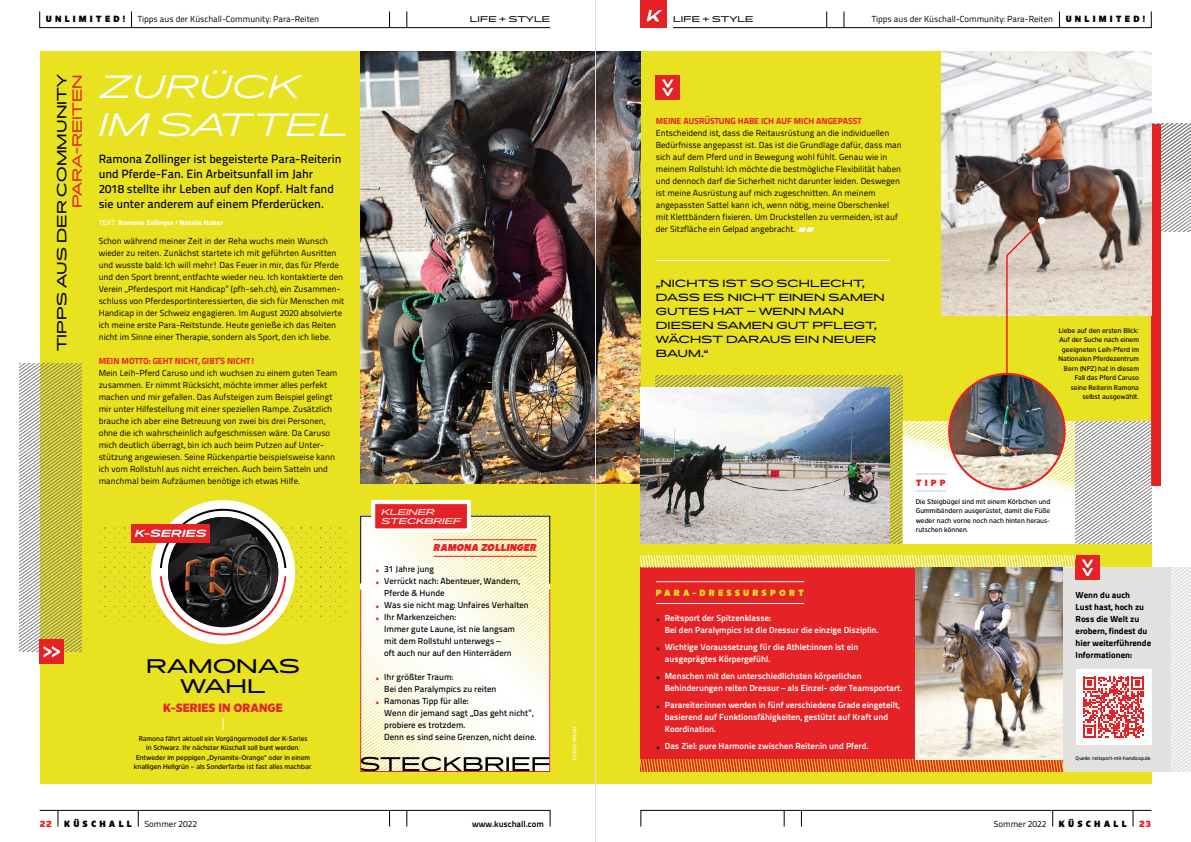
<style>
.page{position:relative;width:1191px;height:842px;background:#fff}
.page>*{position:absolute;margin:0;border:0;box-sizing:border-box;transform-origin:0 0}
.t1{font:italic 300 31.3px/37.5px "Pano";letter-spacing:.005em;color:#fff}
.t2{font:19.1px/20px "Pano";letter-spacing:.01em;color:#000;text-align:center}
.t3{font:12.8px "Pano";letter-spacing:.01em;color:#000}
.t4{font:12.8px "Pano";letter-spacing:.01em;color:#e52326}
.t5{font:500 12px/15px "Titillium Text 22 L";color:#000}
.t6{font:700 12px "Distanza";color:#e52326}
.t7{font:10px/14px "Pano";letter-spacing:.01em;color:#000}
.t8{font:italic 800 10px "Distanza";color:#e52326}
.t9{font:800 9px "Distanza";letter-spacing:.35em;color:#000}
.t10{font:800 9px "Distanza";letter-spacing:.35em;color:#e8e221}
.t11{font:800 9px "Distanza";letter-spacing:.35em;color:#e52326}
.t12{font:8.8px/12px "Titillium Text 22 L";color:#000}
.t13{font:700 8.8px/12px "Titillium Text 22 L";color:#fff}
.t14{font:500 8.8px/12px "Titillium Text 22 L";color:#000}
.t15{font:800 8.8px/12px "Titillium Text 22 L";color:#000}
.t16{font:800 8.8px "Titillium Text 22 L";color:#e52326}
.t17{font:700 8.8px "Titillium Text 22 L";color:#000}
.t18{font:8px "Pano";color:#000}
.t19{font:italic 8px/8.5px "Pano";letter-spacing:.01em;color:#fff}
.t20{font:500 6.8px/9.5px "Distanza";color:#000;text-align:justify}
.t21{font:600 6.8px "Distanza";color:#fff}
.t22{font:500 5px "Distanza";color:#000}
.t23{font:500 5px "Distanza";letter-spacing:-.02em;color:#fff}
.s1{font-weight:500}
.s2{font-weight:700;color:#e52326}
.s3{color:#000}
</style>
<div class="page">
<div style="left:40px;top:52px;width:1111px;height:732px;background:#e8e221"></div>
<svg style="left:640px;top:810px;width:511px;height:17px"></svg>
<svg style="left:39px;top:810px;width:511px;height:17px"></svg>
<svg style="left:39px;top:11px;width:511px;height:17px"></svg>
<div style="left:641px;top:568px;width:550px;height:204px;background:#e3e0e0"></div>
<div style="left:641px;top:568px;width:421px;height:204px;background:#e52326"></div>
<div style="left:641px;top:0;width:26px;height:28px;background:#e52326"></div>
<svg style="left:646px;top:10px;width:16px;height:11px"></svg>
<svg style="left:673px;top:11px;width:478px;height:17px"></svg>
<div style="left:40px;top:640px;width:24px;height:24px;background:#e52326"></div>
<svg style="left:20px;top:364px;width:62px;height:293px"></svg>
<div style="left:656px;top:76px;width:24px;height:24px;background:#e52326"></div>
<svg style="left:662px;top:79px;width:11px;height:17px"></svg>
<img style="left:360px;top:52px;width:281px;height:432px">
<img style="left:641px;top:388px;width:15px;height:156px">
<div style="left:1075px;top:556px;width:24px;height:24px;background:#e52326"></div>
<svg style="left:1082px;top:559px;width:11px;height:17px"></svg>
<hr style="left:656px;top:581px;width:148px;height:1px;background:#fff">
<hr style="left:656px;top:603px;width:148px;height:1px;background:#fff">
<svg style="left:641px;top:760px;width:422px;height:12px"></svg>
<svg style="left:641px;top:556px;width:434px;height:12px"></svg>
<img style="left:941px;top:52px;width:210px;height:72px">
<div style="left:1075px;top:669px;width:76px;height:76px;background:#fff"></div>
<svg style="left:1083px;top:677px;width:61px;height:61px"></svg>
<svg style="left:1171px;top:568px;width:20px;height:204px"></svg>
<div style="left:151px;top:500px;width:144px;height:144px;background:#fff;border-radius:50%"></div>
<svg style="left:100px;top:509px;width:246px;height:126px"></svg>
<img style="left:656px;top:124px;width:535px;height:420px">
<svg style="left:360px;top:500px;width:190px;height:272px;background:#f4e9d3"></svg>
<hr style="left:433px;top:539px;width:103px;height:1px;background:#e52326">
<hr style="left:433px;top:556px;width:103px;height:1px;background:#e52326">
<svg style="left:223px;top:718px;width:1px;height:12px"></svg>
<img style="left:915px;top:568px;width:147px;height:192px">
<div style="left:1038px;top:217px;width:7px;height:7px;background:#fff;border-radius:50%"></div>
<hr style="left:595px;top:0;width:1px;height:842px;background:#e3e0e0">
<p class="t9" style="left:46px;top:13px;width:81px">UNLIMITED!</p>
<p class="t12" style="left:138px;top:12px;width:183px">Tipps aus der Küschall-Community: Para-Reiten</p>
<p class="t18" style="left:470px;top:14px;width:82px">LIFE + STYLE</p>
<p class="t18" style="left:673px;top:14px;width:82px">LIFE + STYLE</p>
<p class="t12" style="left:871px;top:12px;width:183px">Tipps aus der Küschall-Community: Para-Reiten</p>
<p class="t9" style="left:1065px;top:13px;width:81px">UNLIMITED!</p>
<h3 class="t3" style="left:53px;top:351px;width:279px;rotate:-90deg">TIPPS AUS DER COMMUNITY</h3>
<h3 class="t4" style="left:69px;top:208px;width:135px;rotate:-90deg">PARA-REITEN</h3>
<h1 class="t1" style="left:99px;top:68px;width:252px">ZURÜCK<br>IM SATTEL</h1>
<h3 class="t5" style="left:99px;top:150px;width:244px">Ramona Zollinger ist begeisterte Para-Reiterin und Pferde-Fan. Ein Arbeitsunfall im Jahr 2018 stellte ihr Leben auf den Kopf. Halt fand sie unter anderem auf einem Pferderücken.</h3>
<p class="t21" style="left:99px;top:218px;width:126px"><span class="s1">TEXT:</span> Ramona Zollinger / Natalie Huber</p>
<p class="t12" style="left:99px;top:234px;width:247px">Schon während meiner Zeit in der Reha wuchs mein Wunsch wieder zu reiten. Zunächst startete ich mit geführten Ausritten und wusste bald: Ich will mehr! Das Feuer in mir, das für Pferde und den Sport brennt, entfachte wieder neu. Ich kontaktierte den Verein „Pferdesport mit Handicap” (pfh-seh.ch), ein Zusammen&shy;schluss von Pferdesportinteressierten, die sich für Menschen mit Handicap in der Schweiz engagieren. Im August 2020 absolvierte ich meine erste Para-Reitstunde. Heute genieße ich das Reiten nicht im Sinne einer Therapie, sondern als Sport, den ich liebe.</p>
<p class="t16" style="left:99px;top:354px;width:158px">MEIN MOTTO: GEHT NICHT, GIBT’S NICHT!</p>
<p class="t12" style="left:99px;top:366px;width:240px">Mein Leih-Pferd Caruso und ich wuchsen zu einem guten Team zusammen. Er nimmt Rücksicht, möchte immer alles perfekt machen und mir gefallen. Das Aufsteigen zum Beispiel gelingt mir unter Hilfestellung mit einer speziellen Rampe. Zusätzlich brauche ich aber eine Betreuung von zwei bis drei Personen, ohne die ich wahrscheinlich aufgeschmissen wäre. Da Caruso mich deutlich überragt, bin ich auch beim Putzen auf Unter&shy;stützung angewiesen. Seine Rückenpartie beispielsweise kann ich vom Rollstuhl aus nicht erreichen. Auch beim Satteln und manchmal beim Aufzäumen benötige ich etwas Hilfe.</p>
<h2 class="t2" style="left:146px;top:656px;width:155px">RAMONAS<br>WAHL</h2>
<h3 class="t6" style="left:163px;top:700px;width:121px">K-SERIES IN ORANGE</h3>
<p class="t20" style="left:134px;top:734px;width:180px;text-align:center">Ramona fährt aktuell ein Vorgängermodell der K-Series<br>in Schwarz. Ihr nächster Küschall soll bunt werden:<br>Entweder im peppigen „Dynamite-Orange“ oder in einem knalligen Hellgrün – als Sonderfarbe ist fast alles machbar.</p>
<p class="t19" style="left:381px;top:508px;width:81px">KLEINER<br>STECKBRIEF</p>
<p class="t8" style="left:433px;top:542px;width:104px">RAMONA ZOLLINGER</p>
<p class="t14" style="left:375px;top:563px;width:60px"><span class="s2">•</span> 31 Jahre jung</p>
<p class="t14" style="left:384px;top:575px;width:137px;text-indent:-9px"><span class="s2">•</span> Verrückt nach: Abenteuer, Wandern,<br>Pferde &amp; Hunde</p>
<p class="t14" style="left:375px;top:599px;width:155px"><span class="s2">•</span> Was sie nicht mag: Unfaires Verhalten</p>
<p class="t14" style="left:384px;top:611px;width:132px;text-indent:-9px"><span class="s2">•</span> Ihr Markenzeichen:<br>Immer gute Laune, ist nie langsam mit dem Rollstuhl unterwegs –<br>oft auch nur auf den Hinterrädern</p>
<p class="t14" style="left:384px;top:671px;width:114px;text-indent:-9px"><span class="s2">•</span> Ihr größter Traum:<br>Bei den Paralympics zu reiten</p>
<p class="t14" style="left:384px;top:695px;width:154px;text-indent:-9px"><span class="s2">•</span> Ramonas Tipp für alle:<br>Wenn dir jemand sagt „Das geht nicht”, probiere es trotzdem.<br>Denn es sind seine Grenzen, nicht deine.</p>
<p class="t23" style="left:572px;top:760px;width:35px;rotate:-90deg">FOTOS: PRIVAT</p>
<p class="t16" style="left:656px;top:114px;width:207px">MEINE AUSRÜSTUNG HABE ICH AUF MICH ANGEPASST</p>
<p class="t12" style="left:656px;top:126px;width:247px">Entscheidend ist, dass die Reitausrüstung an die individuellen Bedürfnisse angepasst ist. Das ist die Grundlage dafür, dass man sich auf dem Pferd und in Bewegung wohl fühlt. Genau wie in meinem Rollstuhl: Ich möchte die bestmögliche Flexibilität haben und dennoch darf die Sicherheit nicht darunter leiden. Deswegen ist meine Ausrüstung auf mich zugeschnitten. An meinem angepassten Sattel kann ich, wenn nötig, meine Oberschenkel mit Klettbändern fixieren. Um Druckstellen zu vermeiden, ist auf der Sitzfläche ein Gelpad angebracht.</p>
<p class="t7" style="left:656px;top:277px;width:231px">„NICHTS IST SO SCHLECHT,<br>DASS ES NICHT EINEN SAMEN<br>GUTES HAT – WENN MAN<br>DIESEN SAMEN GUT PFLEGT,<br>WÄCHST DARAUS EIN NEUER<br>BAUM.“</p>
<p class="t20" style="left:1058px;top:326px;width:82px;text-align:right">Liebe auf den ersten Blick:<br>Auf der Suche nach einem geeigneten Leih-Pferd im<br>Nationalen Pferdezentrum<br>Bern (NPZ) hat in diesem<br>Fall das Pferd Caruso seine Reiterin Ramona selbst ausgewählt.</p>
<p class="t11" style="left:915px;top:477px;width:32px">TIPP</p>
<p class="t20" style="left:915px;top:496px;width:136px">Die Steigbügel sind mit einem Körbchen und Gummibändern ausgerüstet, damit die Füße weder nach vorne noch nach hinten heraus&shy;rutschen können.</p>
<p class="t10" style="left:656px;top:587px;width:150px">PARA-DRESSURSPORT</p>
<p class="t13" style="left:665px;top:611px;width:215px;text-indent:-9px"><span class="s3">•</span> Reitsport der Spitzenklasse:<br>Bei den Paralympics ist die Dressur die einzige Disziplin.</p>
<p class="t13" style="left:665px;top:640px;width:195px;text-indent:-9px"><span class="s3">•</span> Wichtige Voraussetzung für die Athlet:innen ist ein ausgeprägtes Körpergefühl.</p>
<p class="t13" style="left:665px;top:669px;width:239px;text-indent:-9px"><span class="s3">•</span> Menschen mit den unterschiedlichsten körperlichen<br>Behinderungen reiten Dressur – als Einzel- oder Teamsportart.</p>
<p class="t13" style="left:665px;top:698px;width:236px;text-indent:-9px"><span class="s3">•</span> Parareiter:innen werden in fünf verschiedene Grade eingeteilt, basierend auf Funktionsfähigkeiten, gestützt auf Kraft und<br>Koordination.</p>
<p class="t13" style="left:656px;top:739px;width:214px"><span class="s3">•</span> Das Ziel: pure Harmonie zwischen Reiter:in und Pferd.</p>
<p class="t15" style="left:1075px;top:589px;width:77px">Wenn du auch<br>Lust hast, hoch zu<br>Ross die Welt zu erobern, findest du hier weiterführende<br>Informationen:</p>
<p class="t22" style="left:1075px;top:755px;width:76px">Quelle: reitsport-mit-handicap.de</p>
<p class="t11" style="left:40px;top:818px;width:14px">22</p>
<p class="t9" style="left:64px;top:818px;width:69px">KÜSCHALL</p>
<p class="t12" style="left:144px;top:817px;width:54px">Sommer 2022</p>
<p class="t17" style="left:472px;top:817px;width:73px">www.kuschall.com</p>
<p class="t12" style="left:994px;top:817px;width:54px">Sommer 2022</p>
<p class="t9" style="left:1059px;top:818px;width:69px">KÜSCHALL</p>
<p class="t11" style="left:1139px;top:818px;width:14px">23</p>
</div>
